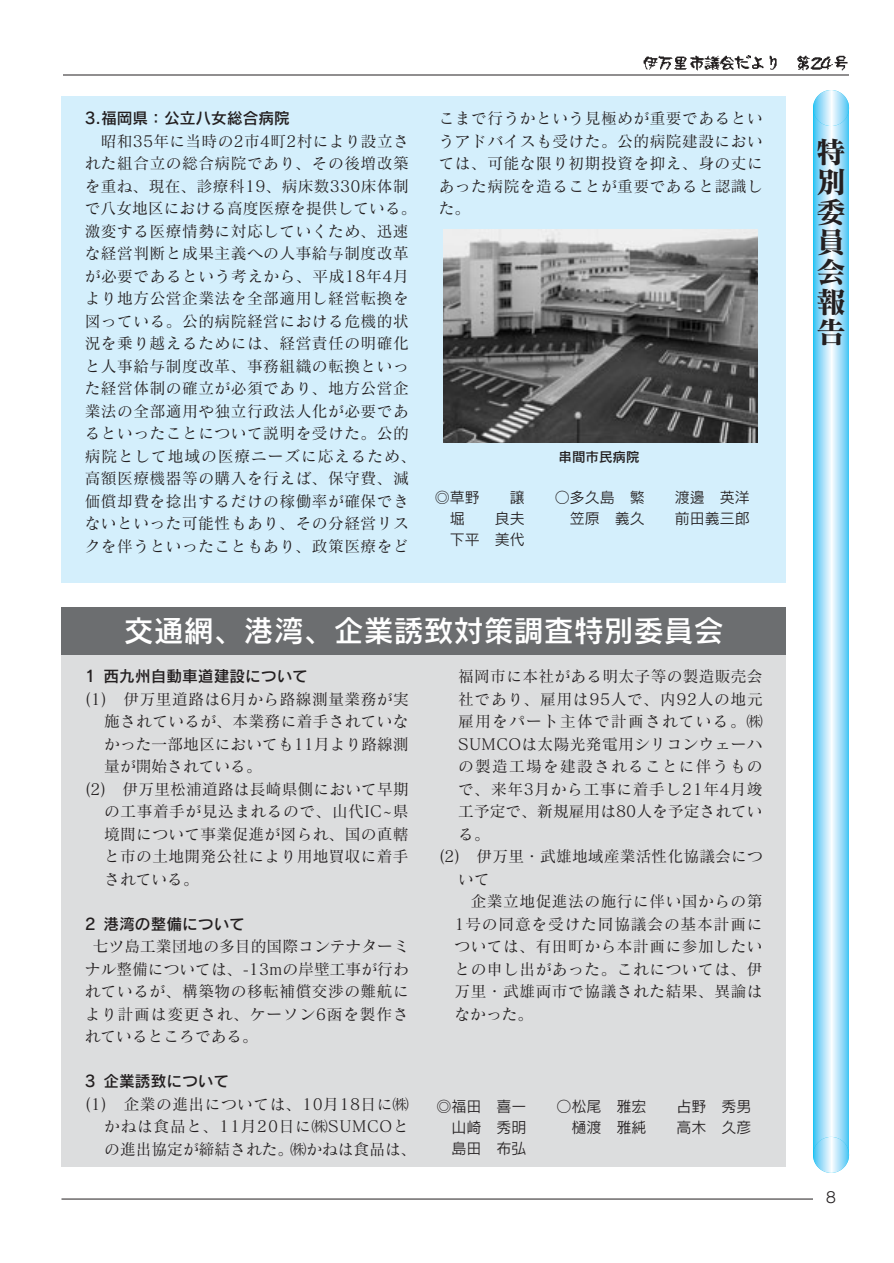
<style>
.page{position:relative;width:894px;height:1263px;background:#fff}
.page>*{position:absolute;margin:0;border:0;box-sizing:border-box;transform-origin:0 0}
.t1{font:30px "Rodin CID DB";color:#fff}
.t2{font:30px/30px "Matisse CID B";color:#231f20;text-align:justify}
.t3{font:15.75px/22.5px "Matisse CID M";letter-spacing:.03em;color:#231f20;text-align:justify}
.t4{font:15.75px "Rodin CID DB";color:#231f20}
.t5{font:15.75px "Matisse CID M";letter-spacing:.01em;color:#231f20}
.t6{font:15.75px "Matisse CID M";letter-spacing:.005em;color:#231f20}
.t7{font:15.75px "Matisse CID M";letter-spacing:.08em;color:#231f20}
.t8{font:15.75px "Matisse CID M";letter-spacing:.05em;color:#231f20}
.t9{font:15.75px "Matisse CID M";color:#231f20}
.t10{font:15px "Rodin CID M";color:#231f20}
.t11{font:13.5px "Rodin CID DB";color:#231f20}
.s1{font-family:"Matisse S M"}
</style>
<div class="page">
<div style="left:62px;top:96px;width:724px;height:486px;background:#d4effc"></div>
<hr style="left:62px;top:1199px;width:751px;height:1px;background:#231f20">
<hr style="left:63px;top:75px;width:786px;height:1px;background:#231f20">
<img style="left:643px;top:56px;width:14px;height:14px">
<img style="left:657px;top:56px;width:15px;height:14px">
<img style="left:672px;top:56px;width:46px;height:15px">
<img style="left:718px;top:56px;width:30px;height:14px">
<img style="left:748px;top:56px;width:29px;height:14px">
<img style="left:797px;top:56px;width:13px;height:15px">
<img style="left:810px;top:57px;width:10px;height:13px">
<img style="left:820px;top:56px;width:28px;height:15px">
<svg style="left:813px;top:112px;width:36px;height:1039px;background:#a1dff9"></svg>
<svg style="left:813px;top:90px;width:36px;height:36px"></svg>
<svg style="left:813px;top:1137px;width:36px;height:36px"></svg>
<div style="left:62px;top:608px;width:724px;height:559px;background:#dcddde"></div>
<div style="left:62px;top:607px;width:724px;height:48px;background:#6c6e70"></div>
<img style="left:443px;top:230px;width:314px;height:212px">
<p class="t4" style="left:85px;top:112px;width:207px">3.福岡県：公立八女総合病院</p>
<p class="t3" style="left:85px;top:132px;width:333px;text-align:center">昭和35年に当時の2市4町2村により設立さ<br>れた組合立の総合病院であり、その後増改築を重ね、現在、診療科19、病床数330床体制で八女地区における高度医療を提供している。激変する医療情勢に対応していくため、迅速な経営判断と成果主義への人事給与制度改革が必要であるという考えから、平成18年4月より地方公営企業法を全部適用し経営転換を図っている。公的病院経営における危機的状況を乗り越えるためには、経営責任の明確化と人事給与制度改革、事務組織の転換といった経営体制の確立が必須であり、地方公営企業法の全部適用や独立行政法人化が必要であるといったことについて説明を受けた。公的病院として地域の医療ニーズに応えるため、高額医療機器等の購入を行えば、保守費、減価償却費を捻出するだけの稼働率が確保できないといった可能性もあり、その分経営リスクを伴うといったこともあり、政策医療をど</p>
<p class="t3" style="left:439px;top:109px;width:326px">こまで行うかという見極めが重要であるというアドバイスも受けた。公的病院建設においては、可能な限り初期投資を抑え、身の丈にあった病院を造ることが重要であると認識した。</p>
<p class="t11" style="left:559px;top:452px;width:82px">串間市民病院</p>
<p class="t10" style="left:435px;top:492px;width:46px">◎草野</p>
<p class="t10" style="left:510px;top:492px;width:16px">譲</p>
<p class="t10" style="left:555px;top:492px;width:91px">○多久島 繁</p>
<p class="t10" style="left:675px;top:492px;width:76px">渡邊 英洋</p>
<p class="t10" style="left:450px;top:513px;width:16px">堀</p>
<p class="t10" style="left:495px;top:513px;width:31px">良夫</p>
<p class="t10" style="left:570px;top:513px;width:76px">笠原 義久</p>
<p class="t10" style="left:675px;top:513px;width:76px">前田義三郎</p>
<p class="t10" style="left:450px;top:534px;width:76px">下平 美代</p>
<h1 class="t1" style="left:124px;top:619px;width:601px">交通網、港湾、企業誘致対策調査特別委員会</h1>
<p class="t4" style="left:85px;top:670px;width:225px">1 西九州自動車道建設について</p>
<p class="t3" style="left:85px;top:689px;width:326px">(1) 伊万里道路は6月から路線測量業務が実</p>
<p class="t3" style="left:104px;top:712px;width:306px">施されているが、本業務に着手されていな</p>
<p class="t6" style="left:104px;top:738px;width:306px">かった一部地区においても11月より路線測</p>
<p class="t9" style="left:104px;top:760px;width:159px">量が開始されている。</p>
<p class="t5" style="left:85px;top:783px;width:326px">(2) 伊万里松浦道路は長崎県側において早期</p>
<p class="t3" style="left:104px;top:802px;width:306px">の工事着手が見込まれるので、山代IC<span class="s1">̃</span>県</p>
<p class="t3" style="left:104px;top:824px;width:306px">境間について事業促進が図られ、国の直轄</p>
<p class="t3" style="left:104px;top:847px;width:306px">と市の土地開発公社により用地買収に着手</p>
<p class="t3" style="left:104px;top:869px;width:96px">されている。</p>
<p class="t4" style="left:85px;top:918px;width:162px">2 港湾の整備について</p>
<p class="t3" style="left:85px;top:937px;width:326px;text-indent:8px">七ツ島工業団地の多目的国際コンテナターミナル整備については、-13mの岸壁工事が行われているが、構築物の移転補償交渉の難航により計画は変更され、ケーソン6函を製作されているところである。</p>
<p class="t4" style="left:85px;top:1075px;width:146px">3 企業誘致について</p>
<p class="t3" style="left:104px;top:1094px;width:314px;text-align:left;text-indent:-20px">(1) 企業の進出については、10月18日に㈱かねは食品と、11月20日に㈱SUMCOとの進出協定が締結された。㈱かねは食品は、</p>
<p class="t3" style="left:458px;top:667px;width:306px">福岡市に本社がある明太子等の製造販売会</p>
<p class="t3" style="left:458px;top:689px;width:306px">社であり、雇用は95人で、内92人の地元</p>
<p class="t7" style="left:458px;top:715px;width:306px">雇用をパート主体で計画されている。㈱</p>
<p class="t3" style="left:458px;top:734px;width:306px">SUMCOは太陽光発電用シリコンウェーハ</p>
<p class="t7" style="left:458px;top:760px;width:306px">の製造工場を建設されることに伴うもの</p>
<p class="t3" style="left:458px;top:779px;width:306px">で、来年3月から工事に着手し21年4月竣</p>
<p class="t6" style="left:458px;top:805px;width:306px">工予定で、新規雇用は80人を予定されてい</p>
<p class="t3" style="left:458px;top:824px;width:33px">る。</p>
<p class="t5" style="left:439px;top:850px;width:326px">(2) 伊万里・武雄地域産業活性化協議会につ</p>
<p class="t3" style="left:458px;top:869px;width:33px">いて</p>
<p class="t3" style="left:471px;top:892px;width:293px">企業立地促進法の施行に伴い国からの第</p>
<p class="t8" style="left:455px;top:918px;width:310px">1号の同意を受けた同協議会の基本計画に</p>
<p class="t3" style="left:455px;top:937px;width:310px">ついては、有田町から本計画に参加したい</p>
<p class="t3" style="left:455px;top:959px;width:310px">との申し出があった。これについては、伊</p>
<p class="t3" style="left:455px;top:982px;width:310px">万里・武雄両市で協議された結果、異論は</p>
<p class="t3" style="left:455px;top:1004px;width:80px">なかった。</p>
<p class="t10" style="left:436px;top:1100px;width:91px">◎福田 喜一</p>
<p class="t10" style="left:556px;top:1100px;width:91px">○松尾 雅宏</p>
<p class="t10" style="left:676px;top:1100px;width:76px">占野 秀男</p>
<p class="t10" style="left:451px;top:1121px;width:76px">山崎 秀明</p>
<p class="t10" style="left:571px;top:1121px;width:76px">樋渡 雅純</p>
<p class="t10" style="left:676px;top:1121px;width:76px">高木 久彦</p>
<p class="t10" style="left:451px;top:1142px;width:76px">島田 布弘</p>
<h1 class="t2" style="left:816px;top:141px;width:31px">特別委員会報告</h1>
<p class="t10" style="left:826px;top:1191px;width:12px">8</p>
</div>
